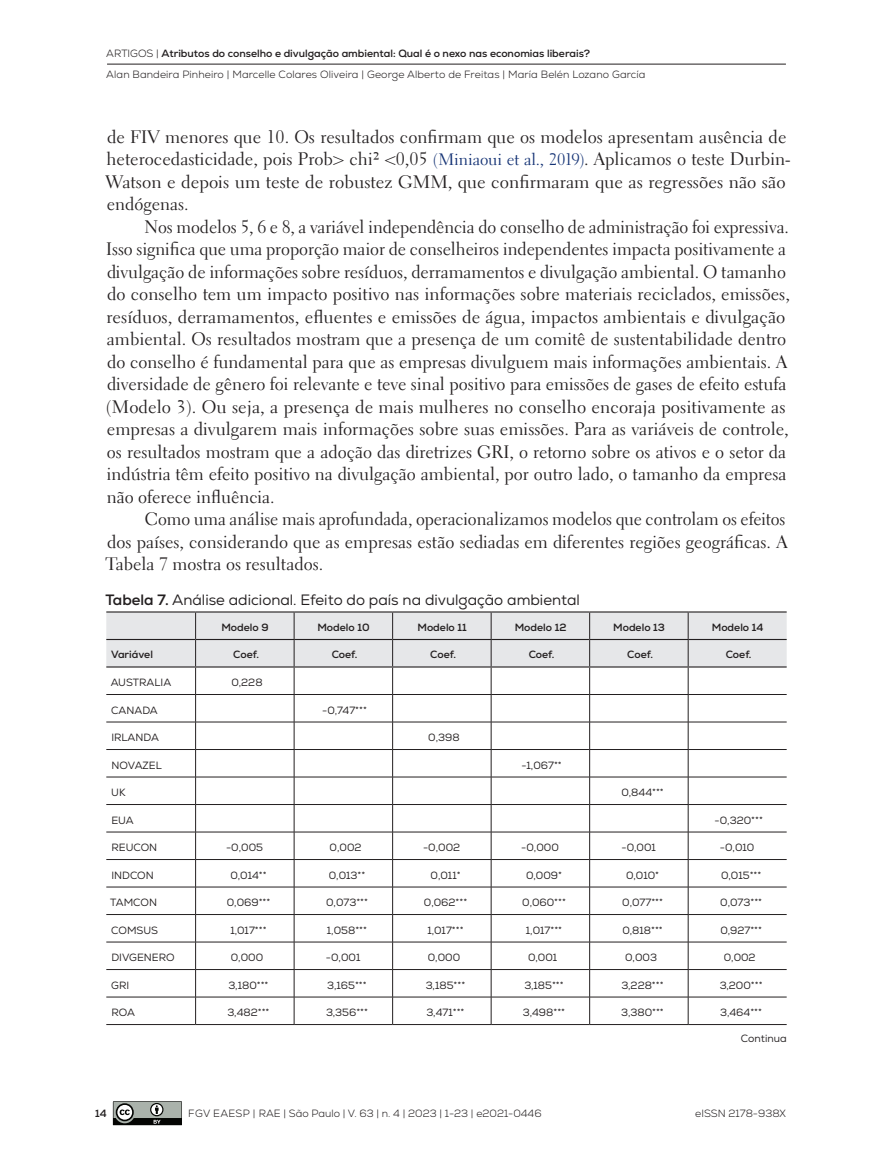
<style>
.page{position:relative;width:893px;height:1170px;background:#fff}
.page>*{position:absolute;margin:0;border:0;box-sizing:border-box;transform-origin:0 0}
._04_2_Corpo_Texto_Me{font:18px/22.5px "Electra LT Std";color:#231f20}
._05_1_Tabela_Quadro{font:15px "Nexa";color:#231f20}
._05_3_Tabela_Celula{font:10.5px "Nexa";color:#231f20}
.t1{font:300 10.5px/21.1px "Nexa";letter-spacing:.01em;color:#231f20}
._05_2_Tabela_Header{font:700 10.5px "Nexa";color:#231f20}
._05_5_Figura_Distico{font:10.5px "Nexa";color:#231f20}
.s1{font-weight:700}
.s2{font-size:16.5px;color:#153375}
</style>
<div class="page">
<hr style="left:107px;top:64px;width:679px;height:1px;background:#231f20">
<svg style="left:113px;top:1101px;width:69px;height:25px;background:#797d79"></svg>
<svg style="left:106px;top:612px;width:681px;height:412px"></svg>
<hr style="left:106px;top:1024px;width:90px;height:1px;background:#231f20">
<hr style="left:196px;top:1024px;width:98px;height:1px;background:#231f20">
<hr style="left:294px;top:1024px;width:99px;height:1px;background:#231f20">
<hr style="left:393px;top:1024px;width:98px;height:1px;background:#231f20">
<hr style="left:491px;top:1024px;width:99px;height:1px;background:#231f20">
<hr style="left:590px;top:1024px;width:98px;height:1px;background:#231f20">
<hr style="left:688px;top:1024px;width:99px;height:1px;background:#231f20">
<hr style="left:106px;top:611px;width:90px;height:1px;background:#231f20">
<hr style="left:196px;top:611px;width:98px;height:1px;background:#231f20">
<hr style="left:294px;top:611px;width:99px;height:1px;background:#231f20">
<hr style="left:393px;top:611px;width:98px;height:1px;background:#231f20">
<hr style="left:491px;top:611px;width:99px;height:1px;background:#231f20">
<hr style="left:590px;top:611px;width:98px;height:1px;background:#231f20">
<hr style="left:688px;top:611px;width:99px;height:1px;background:#231f20">
<hr style="left:106px;top:666px;width:90px;height:1px;background:#231f20">
<hr style="left:196px;top:666px;width:98px;height:1px;background:#231f20">
<hr style="left:294px;top:666px;width:99px;height:1px;background:#231f20">
<hr style="left:393px;top:666px;width:98px;height:1px;background:#231f20">
<hr style="left:491px;top:666px;width:99px;height:1px;background:#231f20">
<hr style="left:590px;top:666px;width:98px;height:1px;background:#231f20">
<hr style="left:688px;top:666px;width:99px;height:1px;background:#231f20">
<p class="t1" style="left:106px;top:43px;width:541px">ARTIGOS | <span class="s1">Atributos do conselho e divulgação ambiental: Qual é o nexo nas economias liberais?<br></span>Alan Bandeira Pinheiro | Marcelle Colares Oliveira | George Alberto de Freitas | María Belén Lozano García</p>
<p class="_04_2_Corpo_Texto_Me" style="left:105px;top:125px;width:686px">de FIV menores que 10. Os resultados confirmam que os modelos apresentam ausência de heterocedasticidade, pois Prob&gt; chi² &lt;0,05 <span class="s2">(Miniaoui et al., 2019)</span>. Aplicamos o teste Durbin-Watson e depois um teste de robustez GMM, que confirmaram que as regressões não são endógenas.</p>
<p class="_04_2_Corpo_Texto_Me" style="left:106px;top:215px;width:686px;text-indent:39px">Nos modelos 5, 6 e 8, a variável independência do conselho de administração foi expressiva.<br>Isso significa que uma proporção maior de conselheiros independentes impacta positivamente a divulgação de informações sobre resíduos, derramamentos e divulgação ambiental. O tamanho do conselho tem um impacto positivo nas informações sobre materiais reciclados, emissões, resíduos, derramamentos, efluentes e emissões de água, impactos ambientais e divulgação ambiental. Os resultados mostram que a presença de um comitê de sustentabilidade dentro do conselho é fundamental para que as empresas divulguem mais informações ambientais. A diversidade de gênero foi relevante e teve sinal positivo para emissões de gases de efeito estufa (Modelo 3). Ou seja, a presença de mais mulheres no conselho encoraja positivamente as empresas a divulgarem mais informações sobre suas emissões. Para as variáveis de controle, os resultados mostram que a adoção das diretrizes GRI, o retorno sobre os ativos e o setor da indústria têm efeito positivo na divulgação ambiental, por outro lado, o tamanho da empresa não oferece influência.</p>
<p class="_04_2_Corpo_Texto_Me" style="left:106px;top:508px;width:683px;text-align:justify;text-indent:39px">Como uma análise mais aprofundada, operacionalizamos modelos que controlam os efeitos dos países, considerando que as empresas estão sediadas em diferentes regiões geográficas. A Tabela 7 mostra os resultados.</p>
<p class="_05_1_Tabela_Quadro" style="left:105px;top:591px;width:476px"><span class="s1">Tabela 7.</span> Análise adicional. Efeito do país na divulgação ambiental</p>
<p class="_05_2_Tabela_Header" style="left:221px;top:620px;width:49px">Modelo 9</p>
<p class="_05_2_Tabela_Header" style="left:317px;top:620px;width:54px">Modelo 10</p>
<p class="_05_2_Tabela_Header" style="left:417px;top:620px;width:51px">Modelo 11</p>
<p class="_05_2_Tabela_Header" style="left:515px;top:620px;width:53px">Modelo 12</p>
<p class="_05_2_Tabela_Header" style="left:613px;top:620px;width:53px">Modelo 13</p>
<p class="_05_2_Tabela_Header" style="left:712px;top:620px;width:53px">Modelo 14</p>
<p class="_05_2_Tabela_Header" style="left:111px;top:648px;width:43px">Variável</p>
<p class="_05_2_Tabela_Header" style="left:233px;top:648px;width:27px">Coef.</p>
<p class="_05_2_Tabela_Header" style="left:332px;top:648px;width:27px">Coef.</p>
<p class="_05_2_Tabela_Header" style="left:430px;top:648px;width:27px">Coef.</p>
<p class="_05_2_Tabela_Header" style="left:529px;top:648px;width:27px">Coef.</p>
<p class="_05_2_Tabela_Header" style="left:627px;top:648px;width:27px">Coef.</p>
<p class="_05_2_Tabela_Header" style="left:726px;top:648px;width:27px">Coef.</p>
<p class="_05_3_Tabela_Celula" style="left:111px;top:676px;width:62px">AUSTRALIA</p>
<p class="_05_3_Tabela_Celula" style="left:231px;top:676px;width:33px">0,228</p>
<p class="_05_3_Tabela_Celula" style="left:111px;top:703px;width:48px">CANADA</p>
<p class="_05_3_Tabela_Celula" style="left:322px;top:703px;width:46px">-0,747***</p>
<p class="_05_3_Tabela_Celula" style="left:111px;top:730px;width:49px">IRLANDA</p>
<p class="_05_3_Tabela_Celula" style="left:428px;top:730px;width:33px">0,398</p>
<p class="_05_3_Tabela_Celula" style="left:111px;top:758px;width:52px">NOVAZEL</p>
<p class="_05_3_Tabela_Celula" style="left:521px;top:758px;width:42px">-1,067**</p>
<p class="_05_3_Tabela_Celula" style="left:111px;top:785px;width:16px">UK</p>
<p class="_05_3_Tabela_Celula" style="left:621px;top:785px;width:44px">0,844***</p>
<p class="_05_3_Tabela_Celula" style="left:111px;top:813px;width:24px">EUA</p>
<p class="_05_3_Tabela_Celula" style="left:715px;top:813px;width:50px">-0,320***</p>
<p class="_05_3_Tabela_Celula" style="left:111px;top:840px;width:47px">REUCON</p>
<p class="_05_3_Tabela_Celula" style="left:226px;top:840px;width:38px">-0,005</p>
<p class="_05_3_Tabela_Celula" style="left:330px;top:840px;width:33px">0,002</p>
<p class="_05_3_Tabela_Celula" style="left:423px;top:840px;width:39px">-0,002</p>
<p class="_05_3_Tabela_Celula" style="left:521px;top:840px;width:39px">-0,000</p>
<p class="_05_3_Tabela_Celula" style="left:621px;top:840px;width:36px">-0,001</p>
<p class="_05_3_Tabela_Celula" style="left:720px;top:840px;width:36px">-0,010</p>
<p class="_05_3_Tabela_Celula" style="left:111px;top:868px;width:44px">INDCON</p>
<p class="_05_3_Tabela_Celula" style="left:230px;top:868px;width:38px">0,014**</p>
<p class="_05_3_Tabela_Celula" style="left:329px;top:868px;width:38px">0,013**</p>
<p class="_05_3_Tabela_Celula" style="left:431px;top:868px;width:32px">0,011*</p>
<p class="_05_3_Tabela_Celula" style="left:526px;top:868px;width:38px">0,009*</p>
<p class="_05_3_Tabela_Celula" style="left:626px;top:868px;width:35px">0,010*</p>
<p class="_05_3_Tabela_Celula" style="left:721px;top:868px;width:42px">0,015***</p>
<p class="_05_3_Tabela_Celula" style="left:110px;top:895px;width:48px">TAMCON</p>
<p class="_05_3_Tabela_Celula" style="left:227px;top:895px;width:45px">0,069***</p>
<p class="_05_3_Tabela_Celula" style="left:326px;top:895px;width:43px">0,073***</p>
<p class="_05_3_Tabela_Celula" style="left:424px;top:895px;width:45px">0,062***</p>
<p class="_05_3_Tabela_Celula" style="left:522px;top:895px;width:45px">0,060***</p>
<p class="_05_3_Tabela_Celula" style="left:622px;top:895px;width:42px">0,077***</p>
<p class="_05_3_Tabela_Celula" style="left:720px;top:895px;width:43px">0,073***</p>
<p class="_05_3_Tabela_Celula" style="left:111px;top:923px;width:48px">COMSUS</p>
<p class="_05_3_Tabela_Celula" style="left:230px;top:923px;width:38px">1,017***</p>
<p class="_05_3_Tabela_Celula" style="left:327px;top:923px;width:42px">1,058***</p>
<p class="_05_3_Tabela_Celula" style="left:427px;top:923px;width:38px">1,017***</p>
<p class="_05_3_Tabela_Celula" style="left:526px;top:923px;width:38px">1,017***</p>
<p class="_05_3_Tabela_Celula" style="left:622px;top:923px;width:42px">0,818***</p>
<p class="_05_3_Tabela_Celula" style="left:720px;top:923px;width:43px">0,927***</p>
<p class="_05_3_Tabela_Celula" style="left:111px;top:950px;width:65px">DIVGENERO</p>
<p class="_05_3_Tabela_Celula" style="left:231px;top:950px;width:34px">0,000</p>
<p class="_05_3_Tabela_Celula" style="left:326px;top:950px;width:36px">-0,001</p>
<p class="_05_3_Tabela_Celula" style="left:428px;top:950px;width:34px">0,000</p>
<p class="_05_3_Tabela_Celula" style="left:528px;top:950px;width:31px">0,001</p>
<p class="_05_3_Tabela_Celula" style="left:625px;top:950px;width:33px">0,003</p>
<p class="_05_3_Tabela_Celula" style="left:724px;top:950px;width:33px">0,002</p>
<p class="_05_3_Tabela_Celula" style="left:111px;top:978px;width:20px">GRI</p>
<p class="_05_3_Tabela_Celula" style="left:228px;top:978px;width:42px">3,180***</p>
<p class="_05_3_Tabela_Celula" style="left:327px;top:978px;width:41px">3,165***</p>
<p class="_05_3_Tabela_Celula" style="left:426px;top:978px;width:41px">3,185***</p>
<p class="_05_3_Tabela_Celula" style="left:524px;top:978px;width:41px">3,185***</p>
<p class="_05_3_Tabela_Celula" style="left:621px;top:978px;width:44px">3,228***</p>
<p class="_05_3_Tabela_Celula" style="left:720px;top:978px;width:44px">3,200***</p>
<p class="_05_3_Tabela_Celula" style="left:111px;top:1005px;width:25px">ROA</p>
<p class="_05_3_Tabela_Celula" style="left:227px;top:1005px;width:44px">3,482***</p>
<p class="_05_3_Tabela_Celula" style="left:326px;top:1005px;width:44px">3,356***</p>
<p class="_05_3_Tabela_Celula" style="left:426px;top:1005px;width:39px">3,471***</p>
<p class="_05_3_Tabela_Celula" style="left:523px;top:1005px;width:44px">3,498***</p>
<p class="_05_3_Tabela_Celula" style="left:621px;top:1005px;width:44px">3,380***</p>
<p class="_05_3_Tabela_Celula" style="left:720px;top:1005px;width:43px">3,464***</p>
<p class="_05_5_Figura_Distico" style="left:741px;top:1032px;width:47px">Continua</p>
<p class="_05_2_Tabela_Header" style="left:95px;top:1106px;width:13px">14</p>
<p class="t1" style="left:188px;top:1102px;width:355px">FGV EAESP | RAE | São Paulo | V. 63 | n. 4 | 2023 | 1-23 | e2021-0446</p>
<p class="t1" style="left:695px;top:1102px;width:92px">eISSN 2178-938X</p>
</div>
